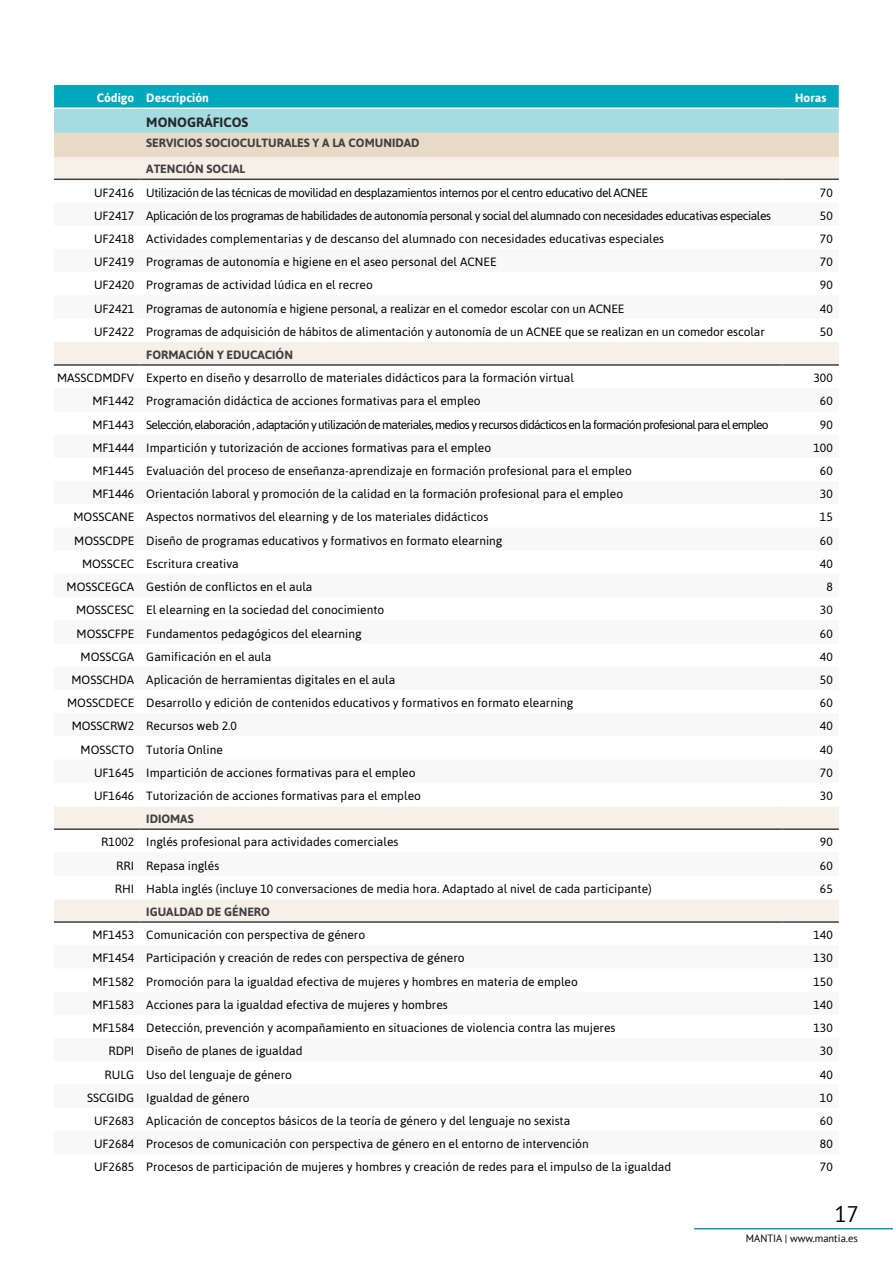
<style>
.page{position:relative;width:893px;height:1263px;background:#fff}
.page>*{position:absolute;margin:0;border:0;box-sizing:border-box;transform-origin:0 0}
.t1{font:22.5px "PT Sans";color:#000}
.t2{font:700 13.5px "Asap";color:#292829}
.t3{font:12px "Asap";color:#000}
.t4{font:12px "Asap";letter-spacing:-.04em;color:#000}
.t5{font:12px "Asap";letter-spacing:-.06em;color:#000}
.t6{font:700 12px "Asap";color:#414042}
.t7{font:700 12px "Asap";color:#fff}
.t8{font:10.5px "PT Sans";color:#000}
</style>
<div class="page">
<hr style="left:694px;top:1228px;width:199px;height:1px;background:#09a">
<svg style="left:54px;top:85px;width:785px;height:68px;background:#82cacc"></svg>
<div style="left:54px;top:157px;width:785px;height:22px;background:#f6f0e8"></div>
<svg style="left:54px;top:342px;width:785px;height:579px"></svg>
<hr style="left:54px;top:805px;width:86px;height:2px;background:#fff">
<hr style="left:140px;top:805px;width:642px;height:2px;background:#fff">
<hr style="left:782px;top:805px;width:57px;height:2px;background:#fff">
<hr style="left:54px;top:898px;width:86px;height:1px;background:#fff">
<hr style="left:140px;top:898px;width:642px;height:1px;background:#fff">
<hr style="left:782px;top:898px;width:57px;height:1px;background:#fff">
<hr style="left:54px;top:107px;width:86px;height:2px;background:#fff">
<hr style="left:140px;top:107px;width:642px;height:2px;background:#fff">
<hr style="left:782px;top:107px;width:57px;height:2px;background:#fff">
<hr style="left:54px;top:179px;width:86px;height:1px;background:#414042">
<hr style="left:140px;top:179px;width:642px;height:1px;background:#414042">
<hr style="left:782px;top:179px;width:57px;height:1px;background:#414042">
<hr style="left:54px;top:364px;width:86px;height:2px;background:#414042">
<hr style="left:140px;top:364px;width:642px;height:2px;background:#414042">
<hr style="left:782px;top:364px;width:57px;height:2px;background:#414042">
<hr style="left:54px;top:828px;width:86px;height:2px;background:#414042">
<hr style="left:140px;top:828px;width:642px;height:2px;background:#414042">
<hr style="left:782px;top:828px;width:57px;height:2px;background:#414042">
<hr style="left:54px;top:921px;width:86px;height:2px;background:#414042">
<hr style="left:140px;top:921px;width:642px;height:2px;background:#414042">
<hr style="left:782px;top:921px;width:57px;height:2px;background:#414042">
<hr style="left:54px;top:153px;width:785px;height:4px;background:#e7dac6">
<p class="t7" style="left:97px;top:91px;width:114px">Código Descripción</p>
<p class="t7" style="left:795px;top:91px;width:33px">Horas</p>
<p class="t2" style="left:146px;top:114px;width:103px">MONOGRÁFICOS</p>
<p class="t6" style="left:146px;top:162px;width:100px">ATENCIÓN SOCIAL</p>
<p class="t4" style="left:94px;top:185px;width:555px">UF2416 Utilización de las técnicas de movilidad en desplazamientos internos por el centro educativo del ACNEE</p>
<p class="t3" style="left:820px;top:185px;width:14px">70</p>
<p class="t4" style="left:94px;top:209px;width:678px">UF2417 Aplicación de los programas de habilidades de autonomía personal y social del alumnado con necesidades educativas especiales</p>
<p class="t3" style="left:820px;top:209px;width:14px">50</p>
<p class="t3" style="left:94px;top:232px;width:572px">UF2418 Actividades complementarias y de descanso del alumnado con necesidades educativas especiales</p>
<p class="t3" style="left:820px;top:232px;width:14px">70</p>
<p class="t3" style="left:94px;top:255px;width:404px">UF2419 Programas de autonomía e higiene en el aseo personal del ACNEE</p>
<p class="t3" style="left:820px;top:255px;width:14px">70</p>
<p class="t3" style="left:94px;top:278px;width:280px">UF2420 Programas de actividad lúdica en el recreo</p>
<p class="t3" style="left:820px;top:278px;width:14px">90</p>
<p class="t3" style="left:94px;top:301px;width:532px">UF2421 Programas de autonomía e higiene personal, a realizar en el comedor escolar con un ACNEE</p>
<p class="t3" style="left:820px;top:301px;width:14px">40</p>
<p class="t3" style="left:94px;top:325px;width:672px">UF2422 Programas de adquisición de hábitos de alimentación y autonomía de un ACNEE que se realizan en un comedor escolar</p>
<p class="t3" style="left:820px;top:325px;width:14px">50</p>
<p class="t6" style="left:146px;top:348px;width:148px">FORMACIÓN Y EDUCACIÓN</p>
<p class="t3" style="left:57px;top:371px;width:518px">MASSCDMDFV Experto en diseño y desarrollo de materiales didácticos para la formación virtual</p>
<p class="t3" style="left:813px;top:371px;width:21px">300</p>
<p class="t3" style="left:92px;top:394px;width:390px">MF1442 Programación didáctica de acciones formativas para el empleo</p>
<p class="t3" style="left:820px;top:394px;width:14px">60</p>
<p class="t5" style="left:92px;top:417px;width:678px">MF1443 Selección, elaboración , adaptación y utilización de materiales, medios y recursos didácticos en la formación profesional para el empleo</p>
<p class="t3" style="left:820px;top:417px;width:14px">90</p>
<p class="t3" style="left:92px;top:441px;width:400px">MF1444 Impartición y tutorización de acciones formativas para el empleo</p>
<p class="t3" style="left:813px;top:441px;width:21px">100</p>
<p class="t3" style="left:92px;top:464px;width:541px">MF1445 Evaluación del proceso de enseñanza-aprendizaje en formación profesional para el empleo</p>
<p class="t3" style="left:820px;top:464px;width:14px">60</p>
<p class="t3" style="left:92px;top:487px;width:532px">MF1446 Orientación laboral y promoción de la calidad en la formación profesional para el empleo</p>
<p class="t3" style="left:820px;top:487px;width:14px">30</p>
<p class="t3" style="left:73px;top:510px;width:416px">MOSSCANE Aspectos normativos del elearning y de los materiales didácticos</p>
<p class="t3" style="left:820px;top:510px;width:14px">15</p>
<p class="t3" style="left:74px;top:533px;width:430px">MOSSCDPE Diseño de programas educativos y formativos en formato elearning</p>
<p class="t3" style="left:820px;top:533px;width:14px">60</p>
<p class="t3" style="left:82px;top:557px;width:158px">MOSSCEC Escritura creativa</p>
<p class="t3" style="left:820px;top:557px;width:14px">40</p>
<p class="t3" style="left:67px;top:580px;width:247px">MOSSCEGCA Gestión de conflictos en el aula</p>
<p class="t3" style="left:826px;top:580px;width:8px">8</p>
<p class="t3" style="left:76px;top:603px;width:310px">MOSSCESC El elearning en la sociedad del conocimiento</p>
<p class="t3" style="left:820px;top:603px;width:14px">30</p>
<p class="t3" style="left:77px;top:626px;width:287px">MOSSCFPE Fundamentos pedagógicos del elearning</p>
<p class="t3" style="left:820px;top:626px;width:14px">60</p>
<p class="t3" style="left:81px;top:649px;width:192px">MOSSCGA Gamificación en el aula</p>
<p class="t3" style="left:820px;top:649px;width:14px">40</p>
<p class="t3" style="left:72px;top:673px;width:325px">MOSSCHDA Aplicación de herramientas digitales en el aula</p>
<p class="t3" style="left:820px;top:673px;width:14px">50</p>
<p class="t3" style="left:67px;top:696px;width:508px">MOSSCDECE Desarrollo y edición de contenidos educativos y formativos en formato elearning</p>
<p class="t3" style="left:820px;top:696px;width:14px">60</p>
<p class="t3" style="left:72px;top:719px;width:167px">MOSSCRW2 Recursos web 2.0</p>
<p class="t3" style="left:820px;top:719px;width:14px">40</p>
<p class="t3" style="left:81px;top:742px;width:144px">MOSSCTO Tutoría Online</p>
<p class="t3" style="left:820px;top:742px;width:14px">40</p>
<p class="t3" style="left:94px;top:765px;width:323px">UF1645 Impartición de acciones formativas para el empleo</p>
<p class="t3" style="left:820px;top:765px;width:14px">70</p>
<p class="t3" style="left:94px;top:789px;width:328px">UF1646 Tutorización de acciones formativas para el empleo</p>
<p class="t3" style="left:820px;top:789px;width:14px">30</p>
<p class="t6" style="left:146px;top:812px;width:49px">IDIOMAS</p>
<p class="t3" style="left:101px;top:835px;width:299px">R1002 Inglés profesional para actividades comerciales</p>
<p class="t3" style="left:820px;top:835px;width:14px">90</p>
<p class="t3" style="left:116px;top:858px;width:105px">RRI Repasa inglés</p>
<p class="t3" style="left:820px;top:858px;width:14px">60</p>
<p class="t3" style="left:115px;top:882px;width:538px">RHI Habla inglés (incluye 10 conversaciones de media hora. Adaptado al nivel de cada participante)</p>
<p class="t3" style="left:820px;top:882px;width:14px">65</p>
<p class="t6" style="left:146px;top:905px;width:125px">IGUALDAD DE GÉNERO</p>
<p class="t3" style="left:92px;top:928px;width:274px">MF1453 Comunicación con perspectiva de género</p>
<p class="t3" style="left:813px;top:928px;width:21px">140</p>
<p class="t3" style="left:92px;top:951px;width:374px">MF1454 Participación y creación de redes con perspectiva de género</p>
<p class="t3" style="left:813px;top:951px;width:21px">130</p>
<p class="t3" style="left:92px;top:974px;width:487px">MF1582 Promoción para la igualdad efectiva de mujeres y hombres en materia de empleo</p>
<p class="t3" style="left:813px;top:974px;width:21px">150</p>
<p class="t3" style="left:92px;top:998px;width:357px">MF1583 Acciones para la igualdad efectiva de mujeres y hombres</p>
<p class="t3" style="left:813px;top:998px;width:21px">140</p>
<p class="t3" style="left:92px;top:1021px;width:524px">MF1584 Detección, prevención y acompañamiento en situaciones de violencia contra las mujeres</p>
<p class="t3" style="left:813px;top:1021px;width:21px">130</p>
<p class="t3" style="left:108px;top:1044px;width:196px">RDPI Diseño de planes de igualdad</p>
<p class="t3" style="left:820px;top:1044px;width:14px">30</p>
<p class="t3" style="left:105px;top:1067px;width:189px">RULG Uso del lenguaje de género</p>
<p class="t3" style="left:820px;top:1067px;width:14px">40</p>
<p class="t3" style="left:87px;top:1090px;width:164px">SSCGIDG Igualdad de género</p>
<p class="t3" style="left:820px;top:1090px;width:14px">10</p>
<p class="t3" style="left:94px;top:1114px;width:478px">UF2683 Aplicación de conceptos básicos de la teoría de género y del lenguaje no sexista</p>
<p class="t3" style="left:820px;top:1114px;width:14px">60</p>
<p class="t3" style="left:94px;top:1137px;width:496px">UF2684 Procesos de comunicación con perspectiva de género en el entorno de intervención</p>
<p class="t3" style="left:820px;top:1137px;width:14px">80</p>
<p class="t3" style="left:94px;top:1160px;width:579px">UF2685 Procesos de participación de mujeres y hombres y creación de redes para el impulso de la igualdad</p>
<p class="t3" style="left:820px;top:1160px;width:14px">70</p>
<p class="t6" style="left:146px;top:136px;width:275px">SERVICIOS SOCIOCULTURALES Y A LA COMUNIDAD</p>
<h1 class="t1" style="left:835px;top:1199px;width:26px">17</h1>
<p class="t8" style="left:746px;top:1231px;width:114px">MANTIA | www.mantia.es</p>
</div>
